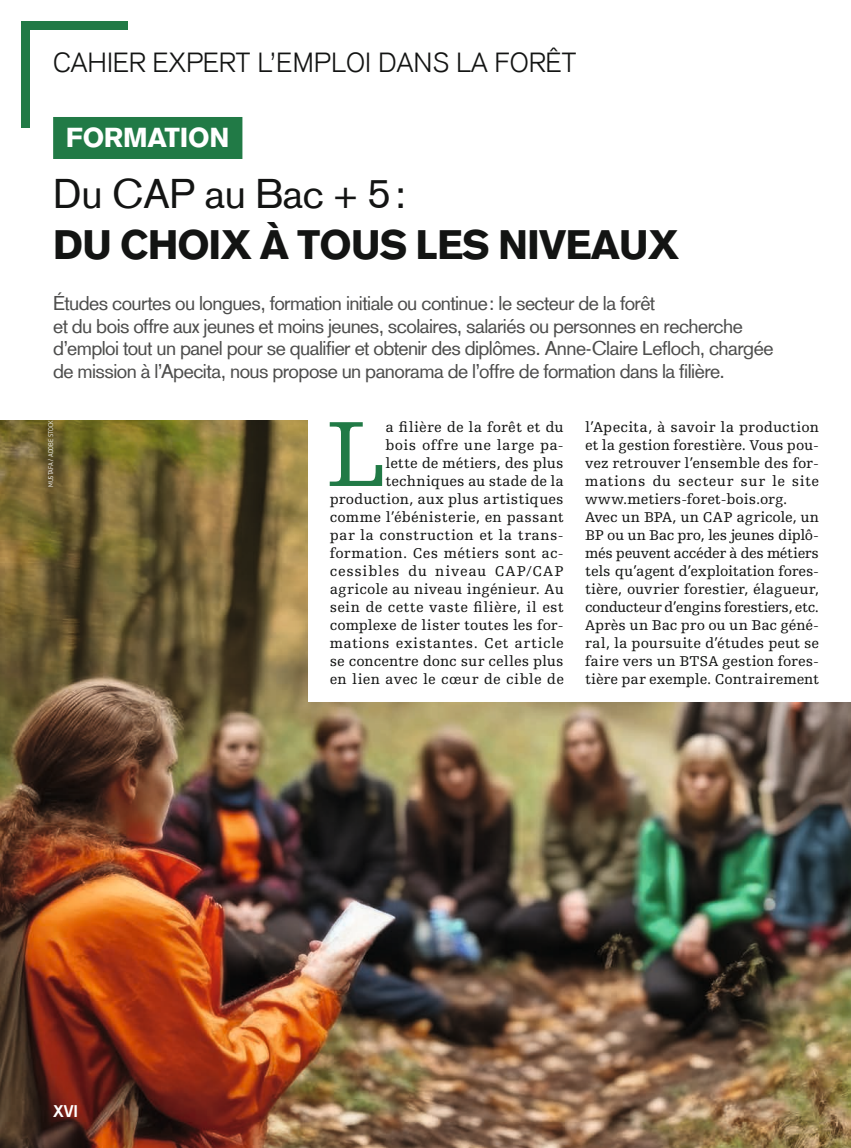
<style>
.page{position:relative;width:851px;height:1148px;background:#fff}
.page>*{position:absolute;margin:0;border:0;box-sizing:border-box;transform-origin:0 0}
.t1{font:97.8px "Egyptienne FLT Std";color:#217a46}
.t2{font:900 40.5px "Basic Commercial LT Com";letter-spacing:-.025em;color:#131413}
.t3{font:40.5px "Basic Commercial LT Com";letter-spacing:-.005em;color:#131413}
.t4{font:300 27px "Basic Commercial LT Com";letter-spacing:.005em;color:#131413}
.t5{font:900 27px "Basic Commercial LT Com";letter-spacing:-.01em;color:#fff}
.t6{font:19.5px/22.5px "Basic Commercial LT Com";letter-spacing:-.03em;color:#4d4d4c}
.t7{font:700 16.5px "Basic Commercial LT Com";color:#fff}
.t8{font:15px/18px "Egyptienne FLT Std";letter-spacing:.01em;color:#131413;text-align:right}
.t9{font:300 6.75px "Blogger Sans";letter-spacing:-.01em;color:#fff}
</style>
<div class="page">
<img style="left:0;top:421px;width:850px;height:727px">
<div style="left:308px;top:396px;width:542px;height:306px;background:#fff"></div>
<div style="left:21px;top:21px;width:107px;height:9px;background:#217a46"></div>
<div style="left:21px;top:21px;width:9px;height:107px;background:#217a46"></div>
<div style="left:53px;top:117px;width:189px;height:42px;background:#217a46"></div>
<h3 class="t4" style="left:53px;top:47px;width:524px">CAHIER EXPERT L’EMPLOI DANS LA FORÊT</h3>
<h3 class="t5" style="left:66px;top:121px;width:165px">FORMATION</h3>
<h2 class="t3" style="left:53px;top:170px;width:354px">Du CAP au Bac + 5:</h2>
<h2 class="t2" style="left:53px;top:221px;width:627px">DU CHOIX À TOUS LES NIVEAUX</h2>
<p class="t6" style="left:53px;top:292px;width:721px">Études courtes ou longues, formation initiale ou continue: le secteur de la forêt<br>et du bois offre aux jeunes et moins jeunes, scolaires, salariés ou personnes en recherche d’emploi tout un panel pour se qualifier et obtenir des diplômes. Anne-Claire Lefloch, chargée de mission à l’Apecita, nous propose un panorama de l’offre de formation dans la filière.</p>
<p class="t9" style="left:47px;top:487px;width:68px;rotate:-90deg">MUSTAFA / ADOBE STOCK</p>
<h1 class="t1" style="left:326px;top:400px;width:61px">L</h1>
<p class="t8" style="left:329px;top:418px;width:235px">a filière de la forêt et du<br>bois offre une large pa-<br>lette de métiers, des plus techniques au stade de la production, aux plus artistiques comme l’ébénisterie, en passant par la construction et la trans&shy;formation. Ces métiers sont ac&shy;cessibles du niveau CAP/CAP agricole au niveau ingénieur. Au sein de cette vaste filière, il est complexe de lister toutes les for&shy;mations existantes. Cet article se concentre donc sur celles plus en lien avec le cœur de cible de</p>
<p class="t8" style="left:585px;top:418px;width:235px;text-align:left">l’Apecita, à savoir la production et la gestion forestière. Vous pou&shy;vez retrouver l’ensemble des for&shy;mations du secteur sur le site www.metiers-foret-bois.org.<br>Avec un BPA, un CAP agricole, un BP ou un Bac pro, les jeunes diplô&shy;més peuvent accéder à des métiers tels qu’agent d’exploitation fores&shy;tière, ouvrier forestier, élagueur, conducteur d’engins forestiers, etc.<br>Après un Bac pro ou un Bac géné&shy;ral, la poursuite d’études peut se faire vers un BTSA gestion fores&shy;tière par exemple. Contrairement</p>
<p class="t7" style="left:53px;top:1102px;width:27px">XVI</p>
</div>
